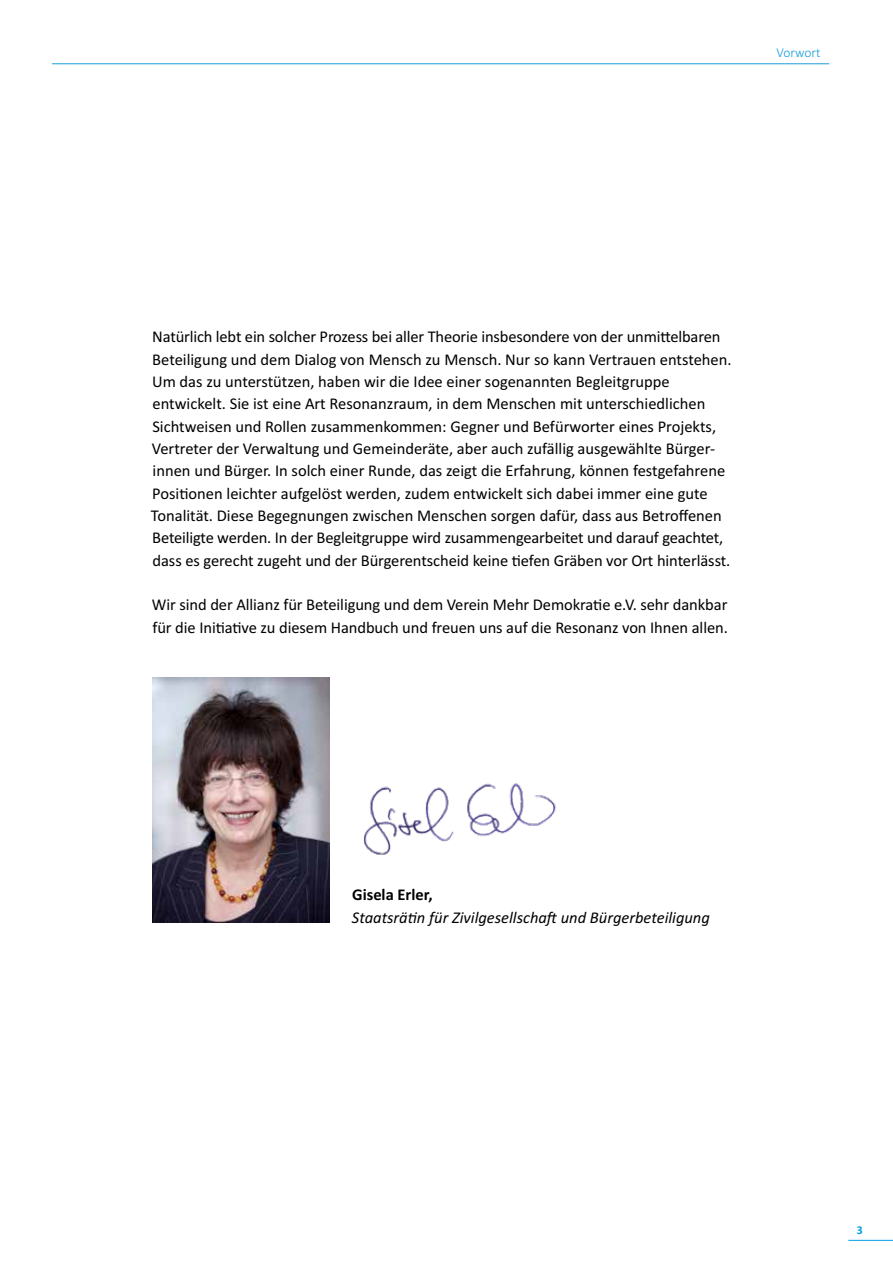
<style>
.page{position:relative;width:893px;height:1263px;background:#fff}
.page>*{position:absolute;margin:0;border:0;box-sizing:border-box;transform-origin:0 0}
.t1{font:16.5px/22.4px "Calibri";letter-spacing:-.005em;color:#000}
.t2{font:italic 16.5px "Calibri";color:#000}
.t3{font:700 16.5px "Calibri";color:#000}
.t4{font:300 13.5px "Calibri";color:#1a9eda}
.t5{font:700 12px "Calibri";color:#009fe3}
</style>
<div class="page">
<hr style="left:52px;top:63px;width:777px;height:1px;background:#1a9eda">
<hr style="left:848px;top:1240px;width:45px;height:1px;background:#009fe3">
<img style="left:363px;top:783px;width:193px;height:72px">
<img style="left:152px;top:677px;width:178px;height:246px">
<p class="t4" style="left:776px;top:45px;width:46px">Vorwort</p>
<p class="t1" style="left:151px;top:325px;width:582px">Natürlich lebt ein solcher Prozess bei aller Theorie insbesondere von der unmittelbaren Beteiligung und dem Dialog von Mensch zu Mensch. Nur so kann Vertrauen entstehen.<br>Um das zu unterstützen, haben wir die Idee einer sogenannten Begleitgruppe entwickelt. Sie ist eine Art Resonanzraum, in dem Menschen mit unterschiedlichen Sichtweisen und Rollen zusammenkommen: Gegner und Befürworter eines Projekts, Vertreter der Verwaltung und Gemeinderäte, aber auch zufällig ausgewählte Bürger&shy;innen und Bürger. In solch einer Runde, das zeigt die Erfahrung, können festgefahrene Positionen leichter aufgelöst werden, zudem entwickelt sich dabei immer eine gute Tonalität. Diese Begegnungen zwischen Menschen sorgen dafür, dass aus Betroffenen Beteiligte werden. In der Begleitgruppe wird zusammengearbeitet und darauf geachtet, dass es gerecht zugeht und der Bürgerentscheid keine tiefen Gräben vor Ort hinterlässt.</p>
<p class="t1" style="left:152px;top:593px;width:577px">Wir sind der Allianz für Beteiligung und dem Verein Mehr Demokratie e.V. sehr dankbar für die Initiative zu diesem Handbuch und freuen uns auf die Resonanz von Ihnen allen.</p>
<p class="t3" style="left:352px;top:883px;width:82px">Gisela Erler,</p>
<p class="t2" style="left:352px;top:906px;width:359px">Staatsrätin für Zivilgesellschaft und Bürgerbeteiligung</p>
<p class="t5" style="left:857px;top:1222px;width:7px">3</p>
</div>
